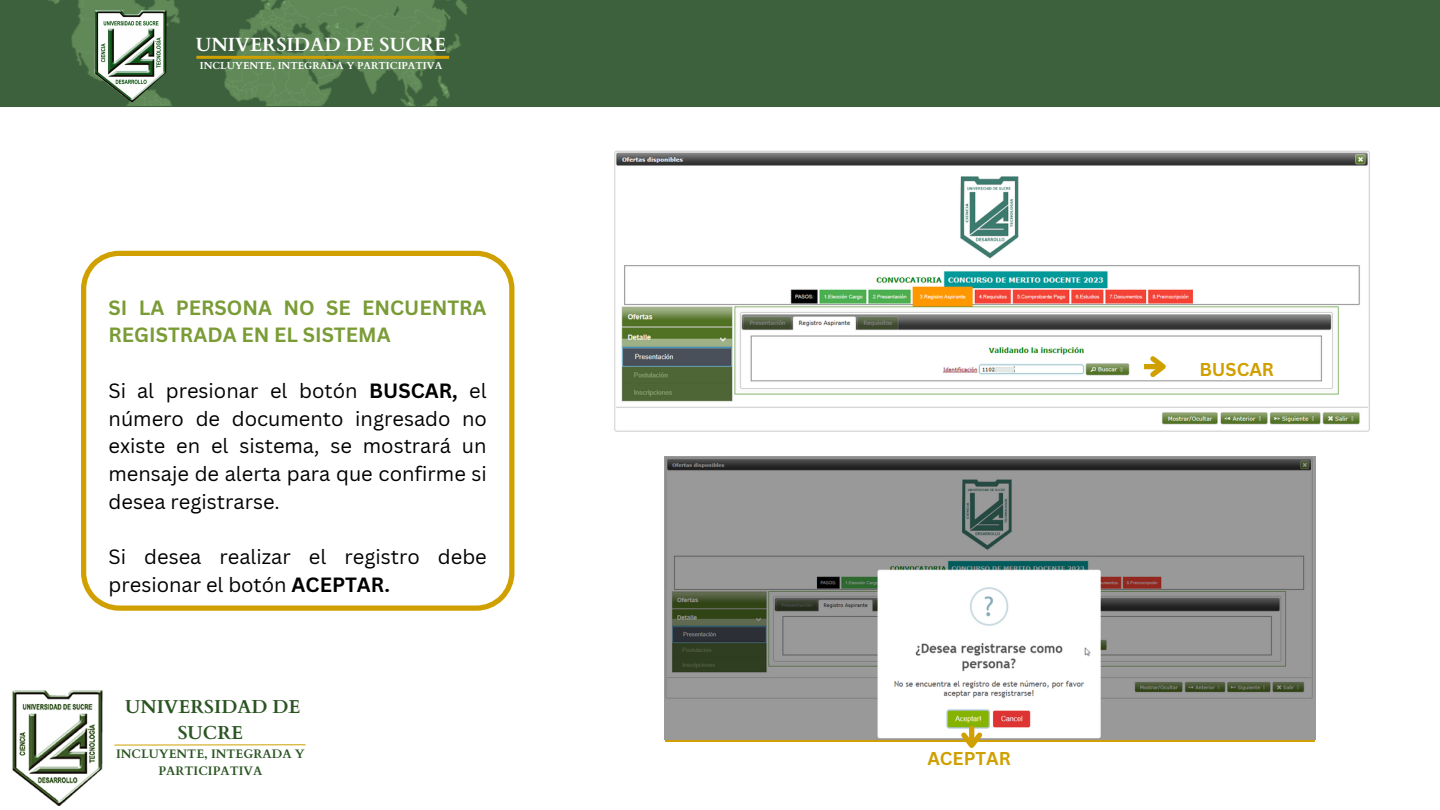
<style>
.page{position:relative;width:1440px;height:810px;background:#fff}
.page>*{position:absolute;margin:0;border:0;box-sizing:border-box;transform-origin:0 0}
.t1{font:20.1px/27.8px "Canva Sans";color:#000;text-align:justify}
.t2{font:700 20.1px/27.8px "Canva Sans";color:#7a9c36}
.t3{font:700 19.1px "Cardo";color:#fff}
.t4{font:700 18.7px/25.6px "Cardo";color:#2a5421;text-align:center}
.t5{font:700 18.1px "Canva Sans";color:#cfa000}
.t6{font:700 12.3px/16.8px "Cardo";color:#2a5421;text-align:center}
.t7{font:700 10.1px "Cardo";color:#fff}
.s1{font-weight:700}
</style>
<div class="page">
<div style="left:0;top:0;width:1440px;height:107px;background:#3d613d"></div>
<svg style="left:81px;top:251px;width:433px;height:360px"></svg>
<img style="left:12px;top:690px;width:103px;height:116px">
<hr style="left:114px;top:744px;width:192px;height:1px;background:#cfa000">
<img style="left:48px;top:0;width:420px;height:106px">
<img style="left:86px;top:0;width:90px;height:106px">
<hr style="left:196px;top:56px;width:253px;height:3px;background:#cfa000">
<img style="left:614px;top:151px;width:756px;height:281px">
<div style="left:1144px;top:364px;width:19px;height:5px;background:#cfa000"></div>
<svg style="left:1146px;top:351px;width:26px;height:31px"></svg>
<img style="left:665px;top:456px;width:651px;height:283px">
<div style="left:969px;top:726px;width:5px;height:19px;background:#cfa000"></div>
<svg style="left:956px;top:728px;width:31px;height:20px"></svg>
<svg style="left:995px;top:367px;width:20px;height:5px"></svg>
<p class="t3" style="left:196px;top:32px;width:252px">UNIVERSIDAD DE SUCRE</p>
<p class="t7" style="left:200px;top:59px;width:244px">INCLUYENTE, INTEGRADA Y PARTICIPATIVA</p>
<p class="t2" style="left:109px;top:293px;width:380px">SI LA PERSONA NO SE ENCUENTRA<br>REGISTRADA EN EL SISTEMA</p>
<p class="t1" style="left:109px;top:376px;width:380px">Si al presionar el botón <span class="s1">BUSCAR,</span> el número de documento ingresado no existe en el sistema, se mostrará un mensaje de alerta para que confirme si desea registrarse.</p>
<p class="t1" style="left:109px;top:543px;width:380px">Si desea realizar el registro debe presionar el botón <span class="s1">ACEPTAR.</span></p>
<p class="t4" style="left:125px;top:694px;width:177px">UNIVERSIDAD DE<br>SUCRE</p>
<p class="t6" style="left:116px;top:746px;width:190px">INCLUYENTE, INTEGRADA Y<br>PARTICIPATIVA</p>
<p class="t5" style="left:927px;top:746px;width:85px">ACEPTAR</p>
<p class="t5" style="left:1199px;top:356px;width:76px">BUSCAR</p>
</div>
